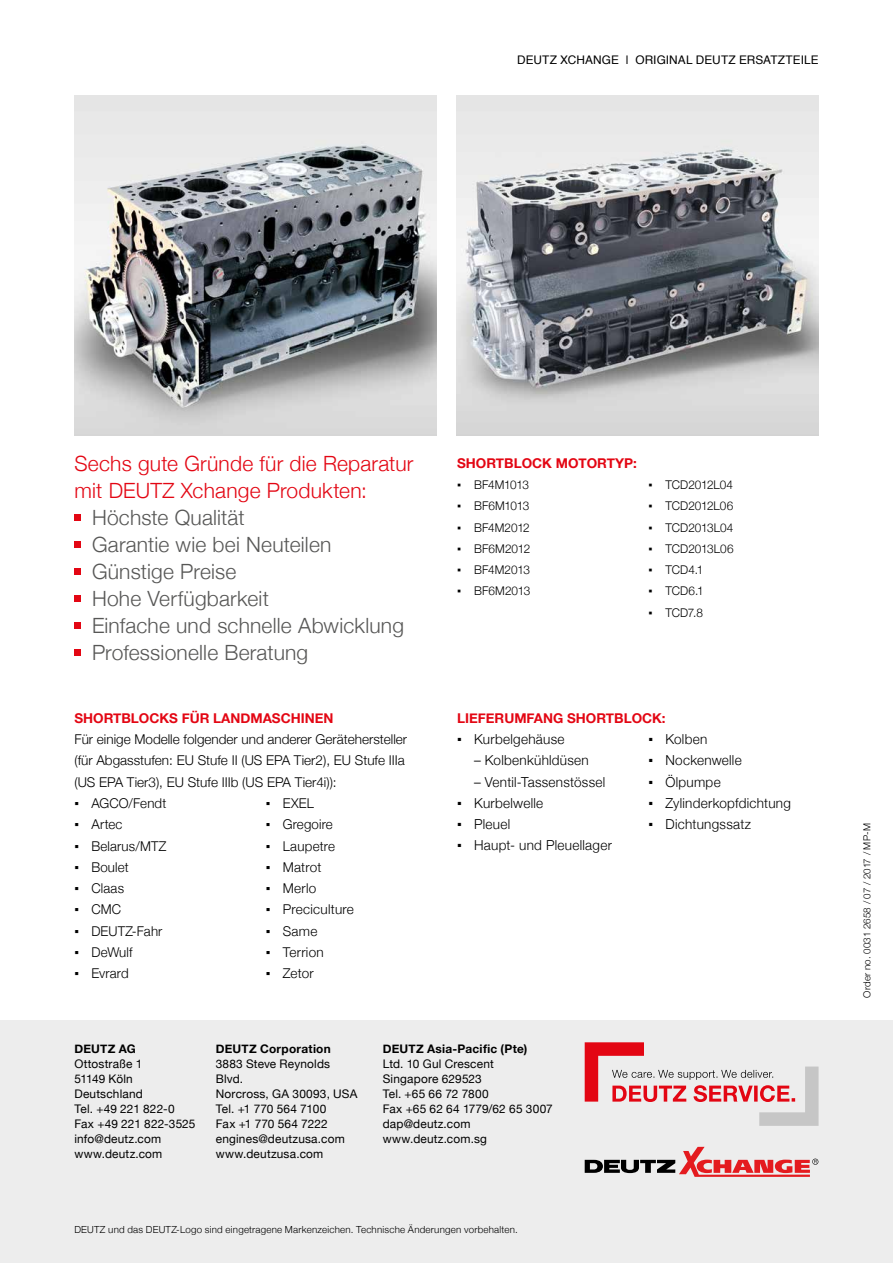
<style>
.page{position:relative;width:893px;height:1263px;background:#fff}
.page>*{position:absolute;margin:0;border:0;box-sizing:border-box;transform-origin:0 0}
.t1{font:300 21px/27px "Helvetica Neue";letter-spacing:.01em;color:#575756}
.t2{font:300 21px/27px "Helvetica Neue";letter-spacing:.01em;color:#e30613}
.t3{font:300 13.8px "Helvetica Neue";letter-spacing:.02em;color:#000}
.t4{font:300 13.5px/21.3px "Helvetica Neue";color:#000}
.t5{font:700 13.5px "Helvetica Neue";color:#e30613}
.t6{font:300 13.5px "Helvetica Neue";letter-spacing:.02em;color:#000}
.t7{font:300 13.5px "Helvetica Neue";letter-spacing:.025em;color:#000}
.t8{font:300 12px "Helvetica Neue";color:#000}
.t9{font:300 12px "Helvetica Neue";letter-spacing:-.02em;color:#000}
.t10{font:11.85px/15px "Helvetica Neue";letter-spacing:.015em;color:#000}
.t11{font:700 11.85px "Helvetica Neue";letter-spacing:.02em;color:#000}
.t12{font:11.85px "Helvetica";letter-spacing:.01em;color:#000}
.t13{font:300 9.75px "Helvetica Neue";letter-spacing:.02em;color:#000}
.s1{font-family:"Arial";font-weight:400}
</style>
<div class="page">
<div style="left:0;top:1020px;width:893px;height:243px;background:#ededed"></div>
<svg style="left:585px;top:1042px;width:234px;height:84px"></svg>
<img style="left:75px;top:96px;width:361px;height:339px">
<img style="left:457px;top:96px;width:361px;height:339px">
<div style="left:75px;top:514px;width:6px;height:7px;background:#e30613"></div>
<div style="left:75px;top:541px;width:6px;height:7px;background:#e30613"></div>
<div style="left:75px;top:568px;width:6px;height:7px;background:#e30613"></div>
<div style="left:75px;top:595px;width:6px;height:7px;background:#e30613"></div>
<div style="left:75px;top:622px;width:6px;height:7px;background:#e30613"></div>
<div style="left:75px;top:649px;width:6px;height:7px;background:#e30613"></div>
<svg style="left:585px;top:1147px;width:233px;height:30px"></svg>
<p class="t12" style="left:517px;top:50px;width:303px">DEUTZ XCHANGE | ORIGINAL DEUTZ ERSATZTEILE</p>
<h1 class="t2" style="left:75px;top:449px;width:340px">Sechs gute Gründe für die Reparatur mit DEUTZ Xchange Produkten:</h1>
<h1 class="t1" style="left:92px;top:503px;width:313px">Höchste Qualität<br>Garantie wie bei Neuteilen<br>Günstige Preise<br>Hohe Verfügbarkeit<br>Einfache und schnelle Abwicklung<br>Professionelle Beratung</h1>
<p class="t5" style="left:74px;top:707px;width:261px">SHORTBLOCKS FÜR LANDMASCHINEN</p>
<p class="t4" style="left:74px;top:728px;width:334px">Für einige Modelle folgender und anderer Gerätehersteller (für Abgasstufen: EU Stufe II (US EPA Tier2), EU Stufe IIIa (US EPA Tier3), EU Stufe IIIb (US EPA Tier4i)):</p>
<p class="t4" style="left:74px;top:791px;width:93px"><span class="s1">▪</span> AGCO/Fendt</p>
<p class="t4" style="left:74px;top:813px;width:50px"><span class="s1">▪</span> Artec</p>
<p class="t4" style="left:74px;top:834px;width:94px"><span class="s1">▪</span> Belarus/MTZ</p>
<p class="t4" style="left:74px;top:855px;width:56px"><span class="s1">▪</span> Boulet</p>
<p class="t4" style="left:74px;top:876px;width:51px"><span class="s1">▪</span> Claas</p>
<p class="t4" style="left:74px;top:898px;width:48px"><span class="s1">▪</span> CMC</p>
<p class="t4" style="left:74px;top:919px;width:90px"><span class="s1">▪</span> DEUTZ-Fahr</p>
<p class="t4" style="left:74px;top:940px;width:60px"><span class="s1">▪</span> DeWulf</p>
<p class="t4" style="left:74px;top:962px;width:56px"><span class="s1">▪</span> Evrard</p>
<p class="t4" style="left:266px;top:791px;width:50px"><span class="s1">▪</span> EXEL</p>
<p class="t4" style="left:266px;top:813px;width:69px"><span class="s1">▪</span> Gregoire</p>
<p class="t6" style="left:266px;top:835px;width:71px"><span class="s1">▪</span> Laupetre</p>
<p class="t4" style="left:266px;top:855px;width:57px"><span class="s1">▪</span> Matrot</p>
<p class="t4" style="left:266px;top:876px;width:52px"><span class="s1">▪</span> Merlo</p>
<p class="t6" style="left:266px;top:898px;width:90px"><span class="s1">▪</span> Preciculture</p>
<p class="t4" style="left:266px;top:919px;width:53px"><span class="s1">▪</span> Same</p>
<p class="t7" style="left:266px;top:941px;width:60px"><span class="s1">▪</span> Terrion</p>
<p class="t4" style="left:266px;top:962px;width:50px"><span class="s1">▪</span> Zetor</p>
<p class="t5" style="left:457px;top:452px;width:181px">SHORTBLOCK MOTORTYP:</p>
<p class="t9" style="left:457px;top:475px;width:73px"><span class="s1">▪</span> BF4M1013</p>
<p class="t9" style="left:457px;top:496px;width:74px"><span class="s1">▪</span> BF6M1013</p>
<p class="t8" style="left:457px;top:518px;width:74px"><span class="s1">▪</span> BF4M2012</p>
<p class="t8" style="left:457px;top:539px;width:75px"><span class="s1">▪</span> BF6M2012</p>
<p class="t8" style="left:457px;top:560px;width:74px"><span class="s1">▪</span> BF4M2013</p>
<p class="t8" style="left:457px;top:581px;width:75px"><span class="s1">▪</span> BF6M2013</p>
<p class="t8" style="left:648px;top:475px;width:86px"><span class="s1">▪</span> TCD2012L04</p>
<p class="t8" style="left:648px;top:496px;width:86px"><span class="s1">▪</span> TCD2012L06</p>
<p class="t8" style="left:648px;top:518px;width:87px"><span class="s1">▪</span> TCD2013L04</p>
<p class="t8" style="left:648px;top:539px;width:87px"><span class="s1">▪</span> TCD2013L06</p>
<p class="t8" style="left:648px;top:560px;width:57px"><span class="s1">▪</span> TCD4.1</p>
<p class="t8" style="left:648px;top:581px;width:57px"><span class="s1">▪</span> TCD6.1</p>
<p class="t8" style="left:648px;top:603px;width:56px"><span class="s1">▪</span> TCD7.8</p>
<p class="t5" style="left:457px;top:707px;width:210px">LIEFERUMFANG SHORTBLOCK:</p>
<p class="t3" style="left:457px;top:728px;width:109px"><span class="s1">▪</span> Kurbelgehäuse</p>
<p class="t3" style="left:474px;top:749px;width:116px">– Kolbenkühldüsen</p>
<p class="t3" style="left:474px;top:771px;width:133px">– Ventil-Tassenstössel</p>
<p class="t3" style="left:457px;top:792px;width:88px"><span class="s1">▪</span> Kurbelwelle</p>
<p class="t3" style="left:457px;top:813px;width:55px"><span class="s1">▪</span> Pleuel</p>
<p class="t3" style="left:457px;top:834px;width:156px"><span class="s1">▪</span> Haupt- und Pleuellager</p>
<p class="t3" style="left:648px;top:728px;width:60px"><span class="s1">▪</span> Kolben</p>
<p class="t3" style="left:648px;top:749px;width:95px"><span class="s1">▪</span> Nockenwelle</p>
<p class="t3" style="left:648px;top:771px;width:74px"><span class="s1">▪</span> Ölpumpe</p>
<p class="t3" style="left:648px;top:792px;width:144px"><span class="s1">▪</span> Zylinderkopfdichtung</p>
<p class="t3" style="left:648px;top:813px;width:104px"><span class="s1">▪</span> Dichtungssatz</p>
<p class="t11" style="left:74px;top:1040px;width:63px">DEUTZ AG</p>
<p class="t10" style="left:74px;top:1057px;width:122px">Ottostraße 1<br>51149 Köln<br>Deutschland<br>Tel. +49 221 822-0<br>Fax +49 221 822-3525 info@deutz.com www.deutz.com</p>
<p class="t11" style="left:216px;top:1040px;width:117px">DEUTZ Corporation</p>
<p class="t10" style="left:216px;top:1057px;width:143px">3883 Steve Reynolds<br>Blvd.<br>Norcross, GA 30093, USA<br>Tel. +1 770 564 7100<br>Fax +1 770 564 7222 engines@deutzusa.com www.deutzusa.com</p>
<p class="t11" style="left:383px;top:1040px;width:146px">DEUTZ Asia-Pacific (Pte)</p>
<p class="t10" style="left:383px;top:1057px;width:172px">Ltd. 10 Gul Crescent<br>Singapore 629523<br>Tel. +65 66 72 7800<br>Fax +65 62 64 1779/62 65 3007 dap@deutz.com www.deutz.com.sg</p>
<p class="t13" style="left:74px;top:1222px;width:445px">DEUTZ und das DEUTZ-Logo sind eingetragene Markenzeichen. Technische Änderungen vorbehalten.</p>
<p class="t13" style="left:859px;top:998px;width:176px;rotate:-90deg">Order no. 0031 2658 / 07 / 2017 / MP-M</p>
</div>
